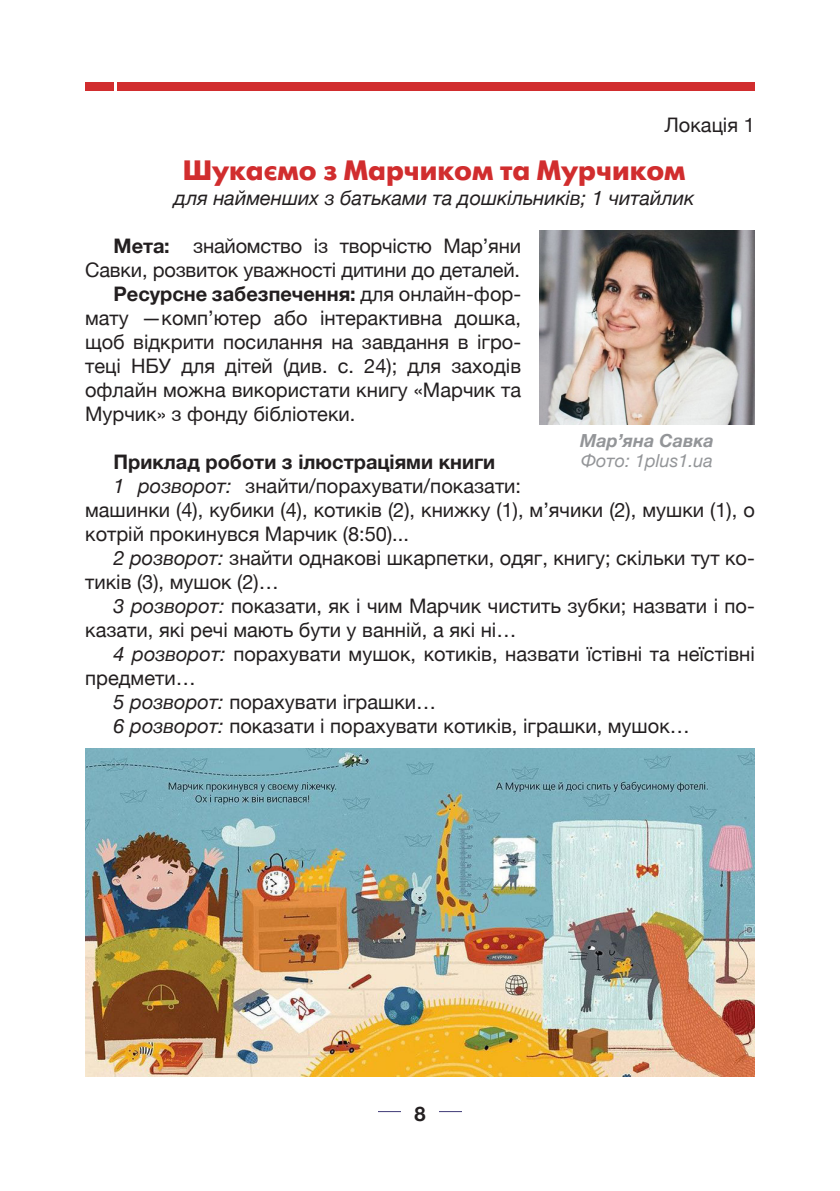
<style>
.page{position:relative;width:840px;height:1191px;background:#fff}
.page>*{position:absolute;margin:0;border:0;box-sizing:border-box;transform-origin:0 0}
.t1{font:700 28px "Futuris C";color:#d12d2e}
.t2{font:20px/24px "Helvetica Neue";color:#231f20}
.t3{font:italic 20px "Helvetica Neue";color:#231f20}
.t4{font:700 20px "Helvetica Neue";color:#231f20}
.t5{font:italic 18px/20px "Helvetica Neue";color:#939598}
.s1{font-weight:700}
.s2{font-style:italic}
</style>
<div class="page">
<svg style="left:378px;top:1111px;width:23px;height:1px"></svg>
<svg style="left:439px;top:1111px;width:22px;height:1px"></svg>
<div style="left:85px;top:82px;width:28px;height:9px;background:#d12d2e"></div>
<div style="left:117px;top:82px;width:637px;height:9px;background:#d12d2e"></div>
<img style="left:85px;top:748px;width:669px;height:328px">
<img style="left:539px;top:231px;width:215px;height:193px">
<p class="t2" style="left:664px;top:113px;width:91px">Локація 1</p>
<p class="t1" style="left:183px;top:155px;width:504px">Шукаємо з Марчиком та Мурчиком</p>
<p class="t3" style="left:174px;top:185px;width:521px">для найменших з батьками та дошкільників; 1 читайлик</p>
<p class="t2" style="left:85px;top:233px;width:437px;text-align:right"><span class="s1">Мета:</span> знайомство із творчістю Мар’яни<br>Савки, розвиток уважності дитини до деталей.</p>
<p class="t2" style="left:85px;top:281px;width:437px;text-align:justify;text-indent:28px"><span class="s1">Ресурсне забезпечення:</span> для онлайн-фор&shy;мату —комп’ютер або інтерактивна дошка, щоб відкрити посилання на завдання в ігро&shy;теці НБУ для дітей (див. с. 24); для заходів офлайн можна використати книгу «Марчик та Мурчик» з фонду бібліотеки.</p>
<p class="t4" style="left:113px;top:449px;width:383px">Приклад роботи з ілюстраціями книги</p>
<p class="t2" style="left:85px;top:473px;width:670px;text-indent:28px"><span class="s2">1 розворот:</span> знайти/порахувати/показати:<br>машинки (4), кубики (4), котиків (2), книжку (1), м’ячики (2), мушки (1), о котрій прокинувся Марчик (8:50)...</p>
<p class="t2" style="left:85px;top:545px;width:670px;text-indent:28px"><span class="s2">2 розворот:</span> знайти однакові шкарпетки, одяг, книгу; скільки тут ко&shy;тиків (3), мушок (2)…</p>
<p class="t2" style="left:85px;top:593px;width:670px;text-indent:28px"><span class="s2">3 розворот:</span> показати, як і чим Марчик чистить зубки; назвати і по&shy;казати, які речі мають бути у ванній, а які ні…</p>
<p class="t2" style="left:85px;top:641px;width:670px;text-indent:28px"><span class="s2">4 розворот:</span> порахувати мушок, котиків, назвати їстівні та неїстівні предмети…</p>
<p class="t2" style="left:113px;top:689px;width:324px"><span class="s2">5 розворот:</span> порахувати іграшки…</p>
<p class="t2" style="left:113px;top:713px;width:577px"><span class="s2">6 розворот:</span> показати і порахувати котиків, іграшки, мушок…</p>
<p class="t5" style="left:579px;top:430px;width:135px"><span class="s1">Мар’яна Савка<br></span>Фото: 1plus1.ua</p>
<p class="t4" style="left:414px;top:1101px;width:13px">8</p>
</div>
